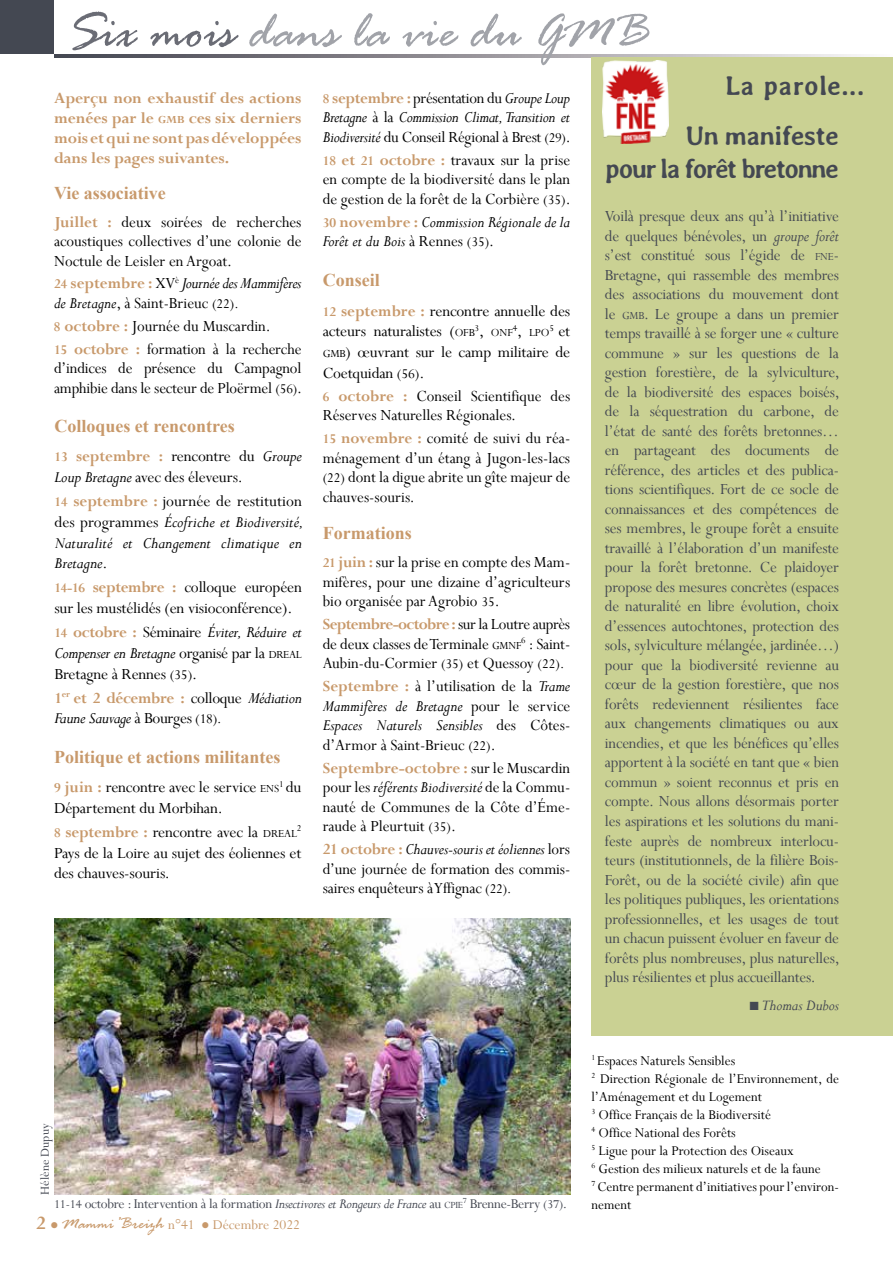
<style>
.page{position:relative;width:893px;height:1263px;background:#fff}
.page>*{position:absolute;margin:0;border:0;box-sizing:border-box;transform-origin:0 0}
.t1{font:italic 54px "Rage";color:#a1a3a9}
.t2{font:700 27px/49.8px "Averia";letter-spacing:-.03em;color:#444852}
.t3{font:700 27px "Averia";letter-spacing:-.055em;color:#444852}
.t4{font:700 18px "Times New Roman";color:#c8996b}
.t5{font:17.25px/19.5px "Perpetua";letter-spacing:-.01em;color:#000;text-align:justify}
.t6{font:17.25px/19.5px "Perpetua";letter-spacing:-.01em;color:#444852;text-align:justify}
.t7{font:italic 17.25px/20.7px "Perpetua";letter-spacing:-.01em;color:#000}
.t8{font:700 17.25px/20.2px "Perpetua";letter-spacing:-.005em;color:#c8996b;text-align:justify}
.t9{font:italic 16.5px "Perpetua";color:#444852}
.t10{font:15px/18px "Perpetua";color:#000}
.t11{font:15px "Perpetua";letter-spacing:-.02em;color:#444852}
.t12{font:15px "Perpetua";color:#c8996b}
.t13{font:13.5px "Perpetua";color:#444852}
.t14{font:12.15px "Perpetua";letter-spacing:-.015em;color:#000}
.t15{font:10.05px "Perpetua";color:#000}
.s1{color:#6a6c75}
.s2{font-size:12.15px}
.s3{font-weight:700;color:#c8996b}
.s4{font-weight:700;font-style:normal;font-size:15px;color:#c8996b}
.s5{font-weight:700;font-style:normal;color:#c8996b}
.s6{font-style:normal}
.s7{font-style:normal;font-size:15px}
.s8{font-weight:700;font-size:15px;color:#c8996b}
.s9{font-size:15px}
.s10{font-style:italic}
.s11{font-size:17.25px}
.s12{font-size:13.5px}
.s13{font-size:10.5px}
.s14{font-weight:700;font-size:21px}
.s15{font-family:"Rage";font-style:italic;font-size:18px}
.s16{font-family:"Times New Roman";font-style:normal;font-size:18px}
</style>
<div class="page">
<div style="left:0;top:0;width:54px;height:54px;background:#444852"></div>
<svg style="left:54px;top:54px;width:807px;height:3px;background:#97959b"></svg>
<div style="left:591px;top:57px;width:302px;height:979px;background:#cad193"></div>
<img style="left:602px;top:61px;width:66px;height:82px">
<img style="left:54px;top:919px;width:516px;height:275px">
<h1 class="t1" style="left:66px;top:2px;width:585px"><span class="s1">Six mois</span> dans la vie du GMB</h1>
<p class="t8" style="left:54px;top:87px;width:249px">Aperçu non exhaustif des actions menées par le <span class="s2">gmb</span> ces six derniers mois et qui ne sont pas développées dans les pages suivantes.</p>
<p class="t4" style="left:54px;top:179px;width:113px">Vie associative</p>
<p class="t5" style="left:54px;top:211px;width:249px"><span class="s3">Juillet :</span> deux soirées de recherches acoustiques collectives d’une colonie de Noctule de Leisler en Argoat.</p>
<p class="t7" style="left:54px;top:273px;width:249px;line-height:19.5px"><span class="s4">24</span> <span class="s5">septembre :</span> <span class="s6">XV</span><sup>è</sup> Journée des Mammifères de Bretagne<span class="s6">, à Saint-Brieuc</span> <span class="s7">(22).</span></p>
<p class="t5" style="left:54px;top:314px;width:249px;line-height:23px"><span class="s8">8</span> <span class="s3">octobre :</span> Journée du Muscardin.<br><span class="s8">15</span> <span class="s3">octobre :</span> formation à la recherche</p>
<p class="t5" style="left:54px;top:358px;width:250px">d’indices de présence du Campagnol amphibie dans le secteur de Ploërmel <span class="s9">(56)</span>.</p>
<p class="t4" style="left:54px;top:413px;width:182px">Colloques et rencontres</p>
<p class="t5" style="left:54px;top:446px;width:249px;line-height:20.7px"><span class="s8">13</span> <span class="s3">septembre :</span> rencontre du <span class="s10">Groupe<br>Loup Bretagne</span> avec des éleveurs.</p>
<p class="t7" style="left:54px;top:490px;width:251px;text-align:justify"><span class="s4">14</span> <span class="s5">septembre :</span> <span class="s6">journée de restitution des programmes</span> Écofriche et Biodiversité, Naturalité et Changement climatique en Bretagne<span class="s6">.</span></p>
<p class="t5" style="left:54px;top:577px;width:249px;line-height:20.7px"><span class="s8">14-16</span> <span class="s3">septembre :</span> colloque européen sur les mustélidés (en visioconférence).</p>
<p class="t5" style="left:54px;top:621px;width:249px;line-height:20.7px"><span class="s8">14</span> <span class="s3">octobre :</span> Séminaire <span class="s10">Éviter, Réduire et Compenser en Bretagne</span> organisé par la <span class="s2">dreal </span>Bretagne à Rennes <span class="s9">(35)</span>.</p>
<p class="t7" style="left:54px;top:687px;width:249px"><span class="s5">1</span><sup>er</sup> <span class="s5">et 2 décembre :</span> <span class="s6">colloque</span> Médiation<br>Faune Sauvage <span class="s6">à Bourges</span> <span class="s7">(18).</span></p>
<p class="t4" style="left:54px;top:744px;width:228px">Politique et actions militantes</p>
<p class="t5" style="left:54px;top:777px;width:249px;line-height:20.7px"><span class="s8">9</span> <span class="s3">juin :</span> rencontre avec le service <span class="s2">ens</span><sup>1</sup> du<br>Département du Morbihan.</p>
<p class="t5" style="left:54px;top:822px;width:245px"><span class="s8">8</span> <span class="s3">septembre :</span> rencontre avec la <span class="s2">dreal</span></p>
<p class="t15" style="left:297px;top:822px;width:6px">2</p>
<p class="t5" style="left:54px;top:842px;width:249px;line-height:20.7px">Pays de la Loire au sujet des éoliennes et des chauves-souris.</p>
<p class="t7" style="left:323px;top:87px;width:250px;line-height:19.5px;text-align:justify"><span class="s4">8</span> <span class="s5">septembre :</span> <span class="s6">présentation du</span> Groupe Loup Bretagne <span class="s6">à la</span> Commission Climat, Transition et Biodiversité <span class="s6">du Conseil Régional à Brest</span> <span class="s7">(29)</span><span class="s6">.</span></p>
<p class="t5" style="left:323px;top:150px;width:249px"><span class="s8">18</span> <span class="s3">et</span> <span class="s8">21</span> <span class="s3">octobre :</span> travaux sur la prise en compte de la biodiversité dans le plan de gestion de la forêt de la Corbière <span class="s9">(35)</span>.</p>
<p class="t7" style="left:323px;top:211px;width:249px;line-height:19.5px"><span class="s4">30</span> <span class="s5">novembre :</span> Commission Régionale de la<br>Forêt et du Bois <span class="s6">à Rennes</span> <span class="s7">(35)</span><span class="s6">.</span></p>
<p class="t4" style="left:323px;top:267px;width:59px">Conseil</p>
<p class="t5" style="left:323px;top:300px;width:249px;line-height:20.7px"><span class="s8">12</span> <span class="s3">septembre :</span> rencontre annuelle des acteurs naturalistes (<span class="s2">ofb</span></p>
<p class="t14" style="left:475px;top:325px;width:76px"><sup>3</sup><span class="s11">,</span> onf<sup>4</sup><span class="s11">,</span> lpo</p>
<p class="t5" style="left:323px;top:321px;width:249px;line-height:20.7px;text-indent:227px"><sup>5</sup> et <span class="s2">gmb</span>) œuvrant sur le camp militaire de Coetquidan <span class="s9">(56)</span>.</p>
<p class="t5" style="left:323px;top:386px;width:249px"><span class="s8">6</span> <span class="s3">octobre :</span> Conseil Scientifique des<br>Réserves Naturelles Régionales.</p>
<p class="t5" style="left:323px;top:428px;width:249px"><span class="s8">15</span> <span class="s3">novembre :</span> comité de suivi du réa&shy;ménagement d’un étang à Jugon-les-lacs <span class="s9">(22)</span> dont la digue abrite un gîte majeur de chauves-souris.</p>
<p class="t4" style="left:323px;top:520px;width:90px">Formations</p>
<p class="t5" style="left:323px;top:552px;width:249px"><span class="s8">21</span> <span class="s3">juin :</span> sur la prise en compte des Mam&shy;mifères, pour une dizaine d’agriculteurs bio organisée par Agrobio <span class="s9">35</span>.</p>
<p class="t5" style="left:323px;top:614px;width:249px"><span class="s3">Septembre-octobre :</span> sur la Loutre auprès de deux classes de Terminale <span class="s2">gmnf</span><sup>6</sup> : Saint-Aubin-du-Cormier <span class="s9">(35)</span> et Quessoy <span class="s9">(22).</span></p>
<p class="t5" style="left:323px;top:676px;width:249px"><span class="s3">Septembre :</span> à l’utilisation de la <span class="s10">Trame Mammifères de Bretagne</span> pour le service <span class="s10">Espaces Naturels Sensibles</span> des Côtes&shy;d’Armor à Saint-Brieuc <span class="s9">(22)</span>.</p>
<p class="t5" style="left:323px;top:757px;width:249px"><span class="s3">Septembre-octobre :</span> sur le Muscardin pour les <span class="s10">référents Biodiversité</span> de la Commu&shy;nauté de Communes de la Côte d’Éme&shy;raude à Pleurtuit <span class="s9">(35)</span>.</p>
<p class="t5" style="left:323px;top:839px;width:249px"><span class="s3">21 octobre :</span> <span class="s10">Chauves-souris et éoliennes</span> lors d’une journée de formation des commis&shy;saires enquêteurs à Yffignac <span class="s9">(22).</span></p>
<p class="t13" style="left:36px;top:1194px;width:73px;rotate:-90deg">Hélène Dupuy</p>
<p class="t11" style="left:54px;top:1194px;width:515px"><span class="s12">11-14</span> octobre : Intervention à la formation <span class="s10">Insectivores et Rongeurs de France</span> au <span class="s13">cpie</span><sup>7</sup> Brenne-Berry <span class="s12">(37)</span>.</p>
<p class="t12" style="left:36px;top:1215px;width:265px"><span class="s14">2</span> ● <span class="s15">Mammi’Breizh</span> n°41 ● Décembre 2022</p>
<h2 class="t2" style="left:685px;top:61px;width:181px;text-indent:40px">La parole...<br>Un manifeste</h2>
<h2 class="t3" style="left:605px;top:153px;width:236px">pour la forêt bretonne</h2>
<p class="t6" style="left:605px;top:206px;width:236px">Voilà presque deux ans qu’à l’initiative de quelques bénévoles, un <span class="s10">groupe forêt </span>s’est constitué sous l’égide de <span class="s2">fne</span>-Bretagne, qui rassemble des membres des associations du mouvement dont le <span class="s2">gmb</span>. Le groupe a dans un premier temps travaillé à se forger une « culture commune » sur les questions de la gestion forestière, de la sylviculture, de la biodiversité des espaces boisés, de la séquestration du carbone, de l’état de santé des forêts bretonnes… en partageant des documents de référence, des articles et des publica&shy;tions scientifiques. Fort de ce socle de connaissances et des compétences de ses membres, le groupe forêt a ensuite travaillé à l’élaboration d’un manifeste pour la forêt bretonne. Ce plaidoyer propose des mesures concrètes (espaces de naturalité en libre évolution, choix d’essences autochtones, protection des sols, sylviculture mélangée, jardinée…) pour que la biodiversité revienne au cœur de la gestion forestière, que nos forêts redeviennent résilientes face aux changements climatiques ou aux incendies, et que les bénéfices qu’elles apportent à la société en tant que « bien commun » soient reconnus et pris en compte. Nous allons désormais porter les aspirations et les solutions du mani&shy;feste auprès de nombreux interlocu&shy;teurs (institutionnels, de la filière Bois-Forêt, ou de la société civile) afin que les politiques publiques, les orientations professionnelles, et les usages de tout un chacun puissent évoluer en faveur de forêts plus nombreuses, plus naturelles, plus résilientes et plus accueillantes.</p>
<p class="t9" style="left:749px;top:995px;width:92px"><span class="s16">■</span> Thomas Dubos</p>
<p class="t10" style="left:591px;top:1051px;width:249px"><sup>1</sup> Espaces Naturels Sensibles<br><sup>2</sup> Direction Régionale de l’Environnement, de l’Aménagement et du Logement<br><sup>3</sup> Office Français de la Biodiversité<br><sup>4</sup> Office National des Forêts<br><sup>5</sup> Ligue pour la Protection des Oiseaux<br><sup>6</sup> Gestion des milieux naturels et de la faune<br><sup>7</sup> Centre permanent d’initiatives pour l’environ&shy;nement</p>
</div>
